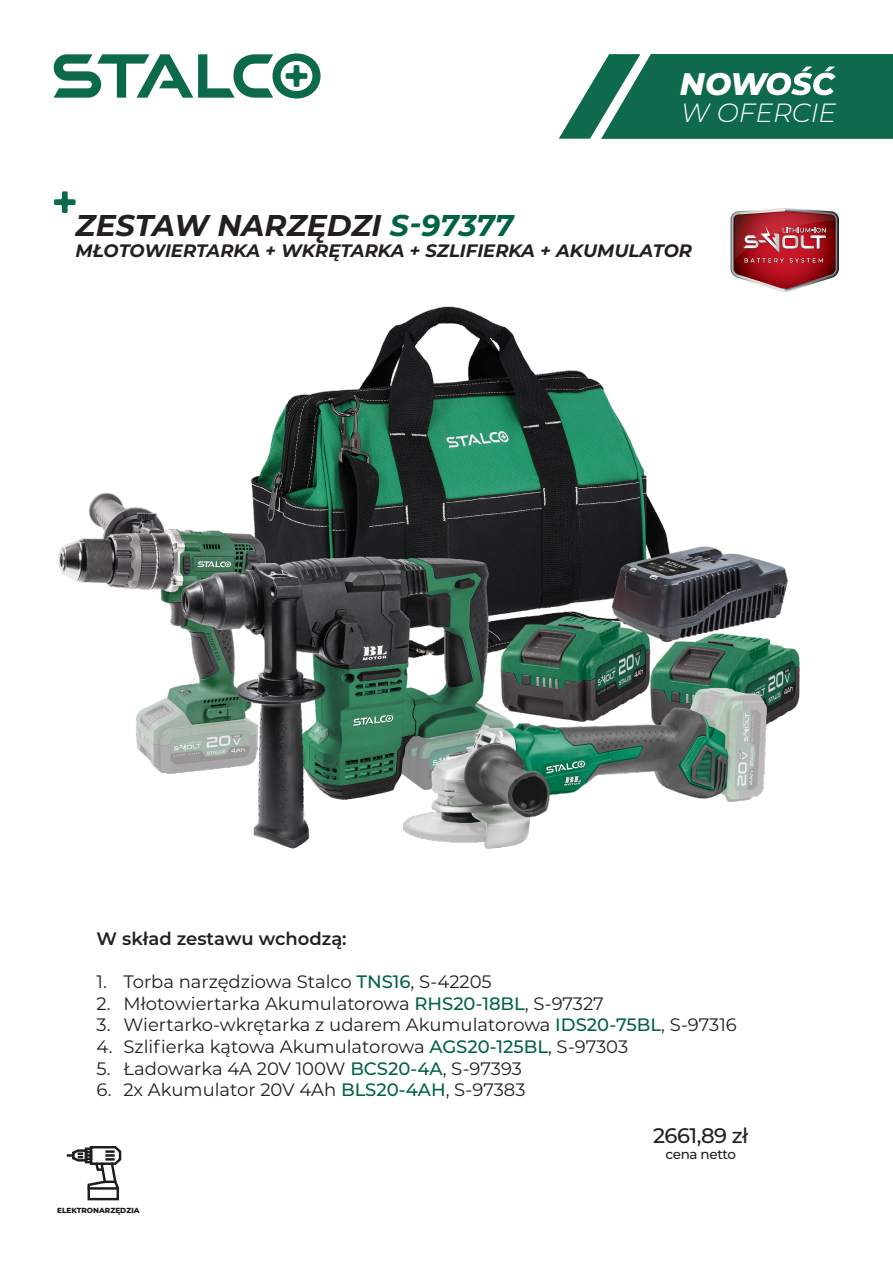
<style>
.page{position:relative;width:893px;height:1263px;background:#fff}
.page>*{position:absolute;margin:0;border:0;box-sizing:border-box;transform-origin:0 0}
.t1{font:italic 800 31.2px "Montserrat";color:#fff}
.nazwa_produktu{font:italic 700 30px "Montserrat";color:#231f20}
.t2{font:italic 300 26.4px "Montserrat";color:#fff}
.do_lewej_tabelka{font:500 21px "Montserrat";letter-spacing:-.025em;color:#231f20}
.t3{font:18px "Montserrat";color:#231f20}
.nazwa_produktu-2{font:italic 700 18px "Montserrat";color:#231f20}
.t4{font:600 18px "Montserrat";color:#231f20}
.do_lewej_tabelka-2{font:500 13.5px "Montserrat";letter-spacing:-.025em;color:#231f20}
.t5{font:800 7.35px "Montserrat";color:#1d1d1b}
.s1{color:#006341}
.s2{font-weight:500;color:#006341}
</style>
<div class="page">
<svg style="left:559px;top:54px;width:334px;height:85px;background:#2f7d65"></svg>
<svg style="left:54px;top:53px;width:267px;height:46px"></svg>
<svg style="left:54px;top:191px;width:22px;height:22px"></svg>
<svg style="left:68px;top:1146px;width:54px;height:55px"></svg>
<svg style="left:730px;top:208px;width:109px;height:84px;background:#ad4f56"></svg>
<img style="left:58px;top:307px;width:742px;height:542px">
<h1 class="t1" style="left:680px;top:61px;width:88px">NOW</h1>
<h3 class="t2" style="left:681px;top:95px;width:157px">W OFERCIE</h3>
<p class="nazwa_produktu" style="left:76px;top:203px;width:439px">ZESTAW NARZĘDZI <span class="s1">S-97377</span></p>
<p class="nazwa_produktu-2" style="left:76px;top:238px;width:618px">MŁOTOWIERTARKA + WKRĘTARKA + SZLIFIERKA + AKUMULATOR</p>
<p class="t4" style="left:97px;top:926px;width:252px">W skład zestawu wchodzą:</p>
<p class="t3" style="left:97px;top:969px;width:397px">1. Torba narzędziowa Stalco <span class="s2">TNS16</span>, S-42205</p>
<p class="t3" style="left:97px;top:991px;width:509px">2. Młotowiertarka Akumulatorowa <span class="s2">RHS20-18BL</span>, S-97327</p>
<p class="t3" style="left:97px;top:1013px;width:642px">3. Wiertarko-wkrętarka z udarem Akumulatorowa <span class="s2">IDS20-75BL</span>, S-97316</p>
<p class="t3" style="left:97px;top:1034px;width:533px">4. Szlifierka kątowa Akumulatorowa <span class="s2">AGS20-125BL</span>, S-97303</p>
<p class="t3" style="left:97px;top:1056px;width:427px">5. Ładowarka 4A 20V 100W <span class="s2">BCS20-4A</span>, S-97393</p>
<p class="t3" style="left:97px;top:1077px;width:431px">6. 2x Akumulator 20V 4Ah <span class="s2">BLS20-4AH</span>, S-97383</p>
<p class="t5" style="left:57px;top:1206px;width:84px">ELEKTRONARZĘDZIA</p>
<p class="do_lewej_tabelka" style="left:653px;top:1121px;width:97px">2661,89 zł</p>
<p class="do_lewej_tabelka-2" style="left:665px;top:1145px;width:72px">cena netto</p>
</div>
